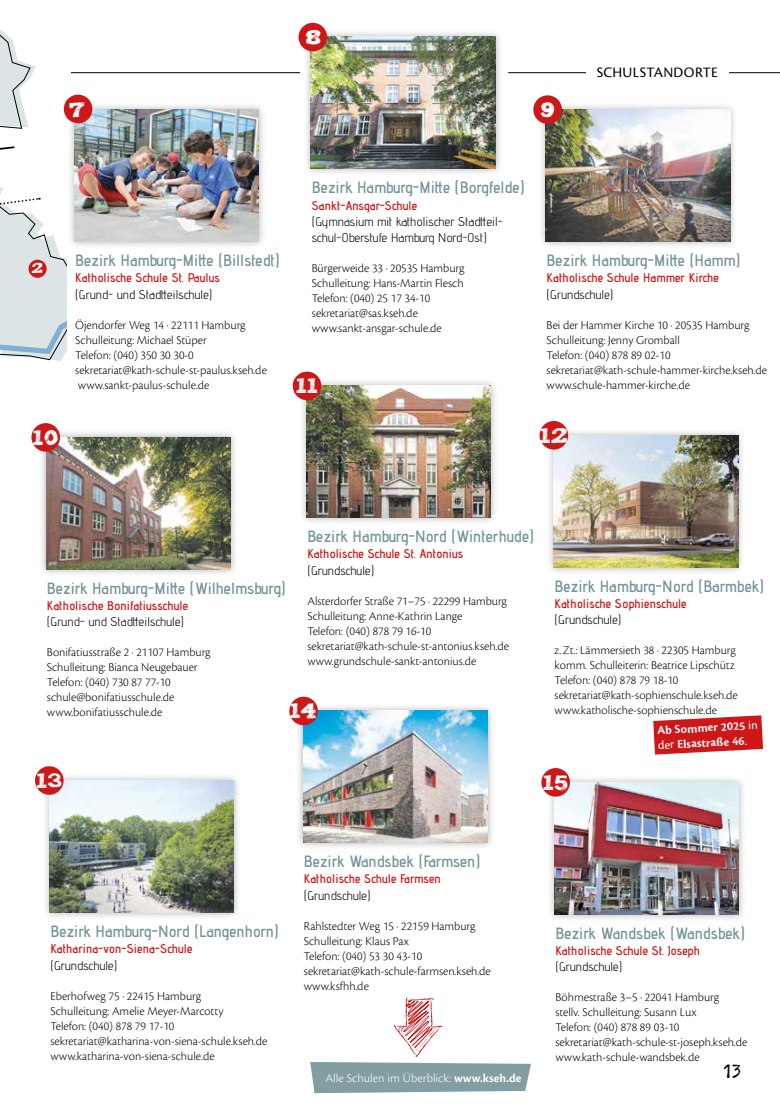
<style>
.page{position:relative;width:780px;height:1117px;background:#fff}
.page>*{position:absolute;margin:0;border:0;box-sizing:border-box;transform-origin:0 0}
.t1{font:17.38px "Tiza";color:#fff}
.t2{font:600 16.25px "Advent Pro";color:#769599}
.t3{font:16.25px "Telegraphem";color:#000}
.t4{font:15px "Cronos Pro";letter-spacing:.02em;color:#000}
.t5{font:300 12.5px/15px "Cronos Pro";color:#000}
.t6{font:600 12.5px "Advent Pro";letter-spacing:.01em;color:#cd1719}
.t7{font:12.5px/16.2px "Advent Pro";letter-spacing:.01em;color:#000}
.t8{font:12.5px "Cronos Pro Lt Capt";color:#fff}
.t9{font:12.5px/15px "Cronos Pro Semibold Capt";color:#fff}
.t10{font:11.88px "Tiza";color:#fff}
.s1{font-family:"Cronos Pro Capt"}
.s2{font-family:"Cronos Pro Semibold Capt"}
</style>
<div class="page">
<svg style="left:0;top:29px;width:108px;height:331px"></svg>
<svg style="left:0;top:76px;width:108px;height:281px"></svg>
<div style="left:29px;top:260px;width:18px;height:18px;background:#cd1719;border-radius:50%"></div>
<div style="left:67px;top:214px;width:117px;height:167px;background:#fff"></div>
<hr style="left:508px;top:72px;width:272px;height:1px;background:#000">
<hr style="left:71px;top:72px;width:229px;height:1px;background:#000">
<div style="left:585px;top:55px;width:143px;height:33px;background:#fff"></div>
<svg style="left:310px;top:1062px;width:221px;height:30px;background:#8aa3a7"></svg>
<svg style="left:394px;top:997px;width:48px;height:58px"></svg>
<div style="left:547px;top:774px;width:199px;height:147px;background:#000;opacity:.3"></div>
<img style="left:554px;top:782px;width:185px;height:132px">
<div style="left:541px;top:767px;width:29px;height:29px;background:#cd1719;border-radius:50%"></div>
<div style="left:295px;top:702px;width:200px;height:148px;background:#000;opacity:.3"></div>
<img style="left:303px;top:710px;width:184px;height:132px">
<div style="left:289px;top:696px;width:29px;height:29px;background:#cd1719;border-radius:50%"></div>
<div style="left:42px;top:772px;width:199px;height:148px;background:#000;opacity:.3"></div>
<img style="left:50px;top:780px;width:184px;height:132px">
<div style="left:35px;top:766px;width:29px;height:28px;background:#cd1719;border-radius:50%"></div>
<div style="left:39px;top:429px;width:199px;height:147px;background:#000;opacity:.3"></div>
<img style="left:46px;top:437px;width:184px;height:132px">
<div style="left:31px;top:423px;width:29px;height:28px;background:#cd1719;border-radius:50%"></div>
<div style="left:299px;top:378px;width:199px;height:147px;background:#000;opacity:.3"></div>
<img style="left:306px;top:385px;width:185px;height:132px">
<div style="left:293px;top:371px;width:28px;height:29px;background:#cd1719;border-radius:50%"></div>
<div style="left:546px;top:428px;width:199px;height:147px;background:#000;opacity:.3"></div>
<img style="left:553px;top:435px;width:185px;height:132px">
<div style="left:539px;top:421px;width:29px;height:28px;background:#cd1719;border-radius:50%"></div>
<div style="left:303px;top:29px;width:200px;height:147px;background:#000;opacity:.3"></div>
<img style="left:311px;top:37px;width:184px;height:132px">
<div style="left:298px;top:23px;width:29px;height:28px;background:#cd1719;border-radius:50%"></div>
<div style="left:538px;top:102px;width:199px;height:147px;background:#000;opacity:.3"></div>
<img style="left:545px;top:109px;width:185px;height:132px">
<div style="left:533px;top:95px;width:29px;height:29px;background:#cd1719;border-radius:50%"></div>
<div style="left:67px;top:102px;width:199px;height:147px;background:#000;opacity:.3"></div>
<img style="left:74px;top:109px;width:185px;height:132px">
<div style="left:64px;top:95px;width:28px;height:28px;background:#cd1719;border-radius:50%"></div>
<svg style="left:653px;top:715px;width:110px;height:39px;background:#d43a3c"></svg>
<h1 class="t1" style="left:306px;top:23px;width:17px">8</h1>
<h1 class="t1" style="left:69px;top:96px;width:17px">7</h1>
<h1 class="t1" style="left:540px;top:96px;width:16px">9</h1>
<p class="t4" style="left:596px;top:64px;width:123px">SCHULSTANDORTE</p>
<p class="t10" style="left:32px;top:259px;width:13px">2</p>
<h1 class="t1" style="left:33px;top:423px;width:27px">10</h1>
<h2 class="t2" style="left:75px;top:250px;width:206px">Bezirk Hamburg-Mitte (Billstedt)</h2>
<p class="t6" style="left:75px;top:270px;width:146px">Katholische Schule St. Paulus</p>
<p class="t7" style="left:75px;top:286px;width:139px">(Grund- und Stadtteilschule)</p>
<p class="t5" style="left:75px;top:317px;width:193px">Öjendorfer Weg 14 · 22111 Hamburg Schulleitung: Michael Stüper<br>Telefon: (040) 350 30 30-0 sekretariat@kath-schule-st-paulus.kseh.de www.sankt-paulus-schule.de</p>
<h2 class="t2" style="left:312px;top:178px;width:214px">Bezirk Hamburg-Mitte (Borgfelde)</h2>
<p class="t6" style="left:312px;top:197px;width:107px">Sankt-Ansgar-Schule</p>
<p class="t7" style="left:312px;top:213px;width:193px">(Gymnasium mit katholischer Stadtteil&shy;schul-Oberstufe Hamburg Nord-Ost)</p>
<p class="t5" style="left:312px;top:261px;width:154px">Bürgerweide 33 · 20535 Hamburg<br>Schulleitung: Hans-Martin Flesch<br>Telefon: (040) 25 17 34-10 sekretariat@sas.kseh.de www.sankt-ansgar-schule.de</p>
<h1 class="t1" style="left:296px;top:372px;width:23px">11</h1>
<h2 class="t2" style="left:546px;top:250px;width:195px">Bezirk Hamburg-Mitte (Hamm)</h2>
<p class="t6" style="left:546px;top:270px;width:174px">Katholische Schule Hammer Kirche</p>
<p class="t7" style="left:546px;top:286px;width:68px">(Grundschule)</p>
<p class="t5" style="left:546px;top:317px;width:222px">Bei der Hammer Kirche 10 · 20535 Hamburg Schulleitung: Jenny Gromball<br>Telefon: (040) 878 89 02-10 sekretariat@kath-schule-hammer-kirche.kseh.de www.schule-hammer-kirche.de</p>
<h1 class="t1" style="left:539px;top:421px;width:29px">12</h1>
<h2 class="t2" style="left:307px;top:526px;width:228px">Bezirk Hamburg-Nord (Winterhude)</h2>
<p class="t6" style="left:307px;top:546px;width:157px">Katholische Schule St. Antonius</p>
<p class="t7" style="left:307px;top:562px;width:68px">(Grundschule)</p>
<p class="t5" style="left:307px;top:593px;width:203px">Alsterdorfer Straße 71–75 · 22299 Hamburg Schulleitung: Anne-Kathrin Lange<br>Telefon: (040) 878 79 16-10 sekretariat@kath-schule-st-antonius.kseh.de www.grundschule-sankt-antonius.de</p>
<h2 class="t2" style="left:47px;top:578px;width:241px">Bezirk Hamburg-Mitte (Wilhelmsburg)</h2>
<p class="t6" style="left:47px;top:597px;width:143px">Katholische Bonifatiusschule</p>
<p class="t7" style="left:47px;top:613px;width:139px">(Grund- und Stadtteilschule)</p>
<p class="t5" style="left:47px;top:644px;width:165px">Bonifatiusstraße 2 · 21107 Hamburg<br>Schulleitung: Bianca Neugebauer<br>Telefon: (040) 730 87 77-10 schule@bonifatiusschule.de www.bonifatiusschule.de</p>
<h1 class="t1" style="left:290px;top:696px;width:28px">14</h1>
<h1 class="t1" style="left:36px;top:766px;width:27px">13</h1>
<h2 class="t2" style="left:554px;top:576px;width:211px">Bezirk Hamburg-Nord (Barmbek)</h2>
<p class="t6" style="left:554px;top:596px;width:134px">Katholische Sophienschule</p>
<p class="t7" style="left:554px;top:611px;width:68px">(Grundschule)</p>
<p class="t5" style="left:554px;top:642px;width:185px">z.Zt.: Lämmersieth 38 · 22305 Hamburg komm. Schulleiterin: Beatrice Lipschütz Telefon: (040) 878 79 18-10 sekretariat@kath-sophienschule.kseh.de www.katholische-sophienschule.de</p>
<h1 class="t1" style="left:543px;top:768px;width:26px">15</h1>
<p class="t9" style="left:657px;top:722px;width:102px;rotate:-3deg">Ab Sommer 2025 <span class="s1">in der</span> Elsastraße 46<span class="s1">.</span></p>
<h2 class="t2" style="left:50px;top:921px;width:230px">Bezirk Hamburg-Nord (Langenhorn)</h2>
<p class="t6" style="left:50px;top:941px;width:144px">Katharina-von-Siena-Schule</p>
<p class="t7" style="left:50px;top:956px;width:68px">(Grundschule)</p>
<p class="t5" style="left:50px;top:987px;width:218px">Eberhofweg 75 · 22415 Hamburg<br>Schulleitung: Amelie Meyer-Marcotty<br>Telefon: (040) 878 79 17-10 sekretariat@katharina-von-siena-schule.kseh.de www.katharina-von-siena-schule.de</p>
<h2 class="t2" style="left:304px;top:851px;width:178px">Bezirk Wandsbek (Farmsen)</h2>
<p class="t6" style="left:304px;top:871px;width:138px">Katholische Schule Farmsen</p>
<p class="t7" style="left:304px;top:886px;width:68px">(Grundschule)</p>
<p class="t5" style="left:304px;top:917px;width:188px">Rahlstedter Weg 15 · 22159 Hamburg<br>Schulleitung: Klaus Pax<br>Telefon: (040) 53 30 43-10 sekretariat@kath-schule-farmsen.kseh.de www.ksfhh.de</p>
<p class="t8" style="left:325px;top:1070px;width:198px">Alle Schulen im Überblick: <span class="s2">www.kseh.de</span></p>
<h2 class="t2" style="left:555px;top:922px;width:191px">Bezirk Wandsbek (Wandsbek)</h2>
<p class="t6" style="left:555px;top:942px;width:146px">Katholische Schule St. Joseph</p>
<p class="t7" style="left:555px;top:958px;width:68px">(Grundschule)</p>
<p class="t5" style="left:555px;top:989px;width:193px">Böhmestraße 3–5 · 22041 Hamburg<br>stellv. Schulleitung: Susann Lux<br>Telefon: (040) 878 89 03-10 sekretariat@kath-schule-st-joseph.kseh.de www.kath-schule-wandsbek.de</p>
<h2 class="t3" style="left:722px;top:1059px;width:21px">13</h2>
</div>
